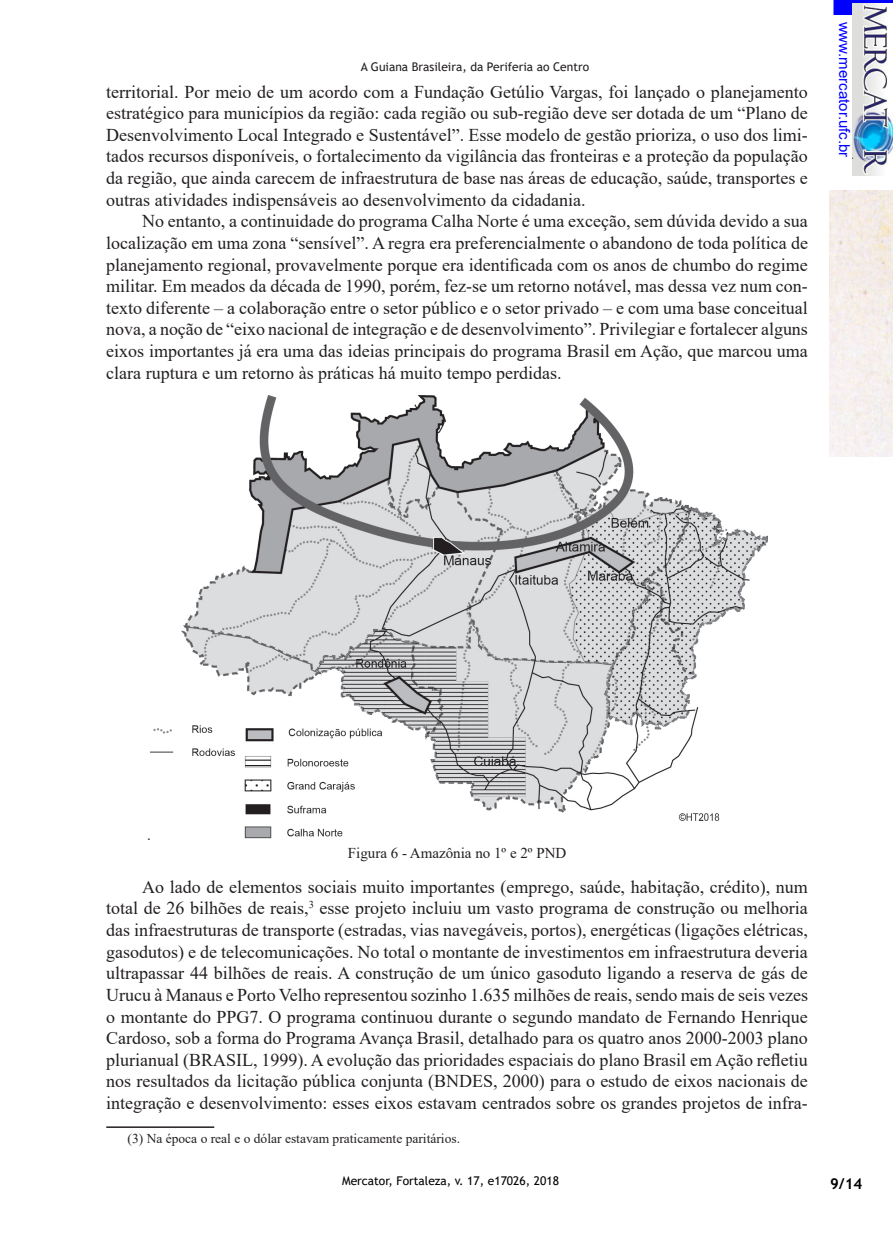
<style>
.page{position:relative;width:893px;height:1234px;background:#fff}
.page>*{position:absolute;margin:0;border:0;box-sizing:border-box;transform-origin:0 0}
.t1{font:18px/21.6px "Times New Roman";color:#231f20;text-align:justify}
.LEGENDA{font:15px "Times New Roman";color:#231f20}
.t2{font:15px "Arial";color:#00f}
.t3{font:700 15px "Trebuchet MS";color:#000}
.NOTAS_NO_FIM_DO_TEXT{font:13.5px "Times New Roman";color:#231f20}
.t4{font:12px "Trebuchet MS";color:#231f20}
.t5{font:12px "Trebuchet MS";color:#000}
</style>
<div class="page">
<img style="left:829px;top:190px;width:64px;height:266px">
<div style="left:833px;top:0;width:60px;height:15px;background:#00f"></div>
<img style="left:853px;top:3px;width:40px;height:173px">
<img style="left:151px;top:395px;width:616px;height:444px">
<hr style="left:106px;top:1126px;width:108px;height:1px;background:#231f20">
<p class="t4" style="left:361px;top:59px;width:230px">A Guiana Brasileira, da Periferia ao Centro</p>
<p class="t1" style="left:106px;top:80px;width:703px">territorial. Por meio de um acordo com a Fundação Getúlio Vargas, foi lançado o planejamento estratégico para municípios da região: cada região ou sub-região deve ser dotada de um “Plano de Desenvolvimento Local Integrado e Sustentável”. Esse modelo de gestão prioriza, o uso dos limi&shy;tados recursos disponíveis, o fortalecimento da vigilância das fronteiras e a proteção da população da região, que ainda carecem de infraestrutura de base nas áreas de educação, saúde, transportes e outras atividades indispensáveis ao desenvolvimento da cidadania.</p>
<p class="t1" style="left:106px;top:210px;width:703px;text-indent:36px">No entanto, a continuidade do programa Calha Norte é uma exceção, sem dúvida devido a sua localização em uma zona “sensível”. A regra era preferencialmente o abandono de toda política de planejamento regional, provavelmente porque era identificada com os anos de chumbo do regime militar. Em meados da década de 1990, porém, fez-se um retorno notável, mas dessa vez num con&shy;texto diferente – a colaboração entre o setor público e o setor privado – e com uma base conceitual nova, a noção de “eixo nacional de integração e de desenvolvimento”. Privilegiar e fortalecer alguns eixos importantes já era uma das ideias principais do programa Brasil em Ação, que marcou uma clara ruptura e um retorno às práticas há muito tempo perdidas.</p>
<p class="t2" style="left:855px;top:21px;width:138px;rotate:90deg">www.mercator.ufc.br</p>
<p class="LEGENDA" style="left:147px;top:823px;width:5px">.</p>
<p class="LEGENDA" style="left:348px;top:841px;width:220px">Figura 6 - Amazônia no 1º e 2º PND</p>
<p class="t1" style="left:106px;top:875px;width:703px;text-indent:36px">Ao lado de elementos sociais muito importantes (emprego, saúde, habitação, crédito), num total de 26 bilhões de reais,<sup>3</sup> esse projeto incluiu um vasto programa de construção ou melhoria das infraestruturas de transporte (estradas, vias navegáveis, portos), energéticas (ligações elétricas, gasodutos) e de telecomunicações. No total o montante de investimentos em infraestrutura deveria ultrapassar 44 bilhões de reais. A construção de um único gasoduto ligando a reserva de gás de Urucu à Manaus e Porto Velho representou sozinho 1.635 milhões de reais, sendo mais de seis vezes o montante do PPG7. O programa continuou durante o segundo mandato de Fernando Henrique Cardoso, sob a forma do Programa Avança Brasil, detalhado para os quatro anos 2000-2003 plano plurianual (BRASIL, 1999). A evolução das prioridades espaciais do plano Brasil em Ação refletiu nos resultados da licitação pública conjunta (BNDES, 2000) para o estudo de eixos nacionais de integração e desenvolvimento: esses eixos estavam centrados sobre os grandes projetos de infra-</p>
<p class="NOTAS_NO_FIM_DO_TEXT" style="left:128px;top:1128px;width:334px">(3) Na época o real e o dólar estavam praticamente paritários.</p>
<p class="t5" style="left:342px;top:1172px;width:218px">Mercator, Fortaleza, v. 17, e17026, 2018</p>
<p class="t3" style="left:830px;top:1173px;width:34px">9/14</p>
</div>
